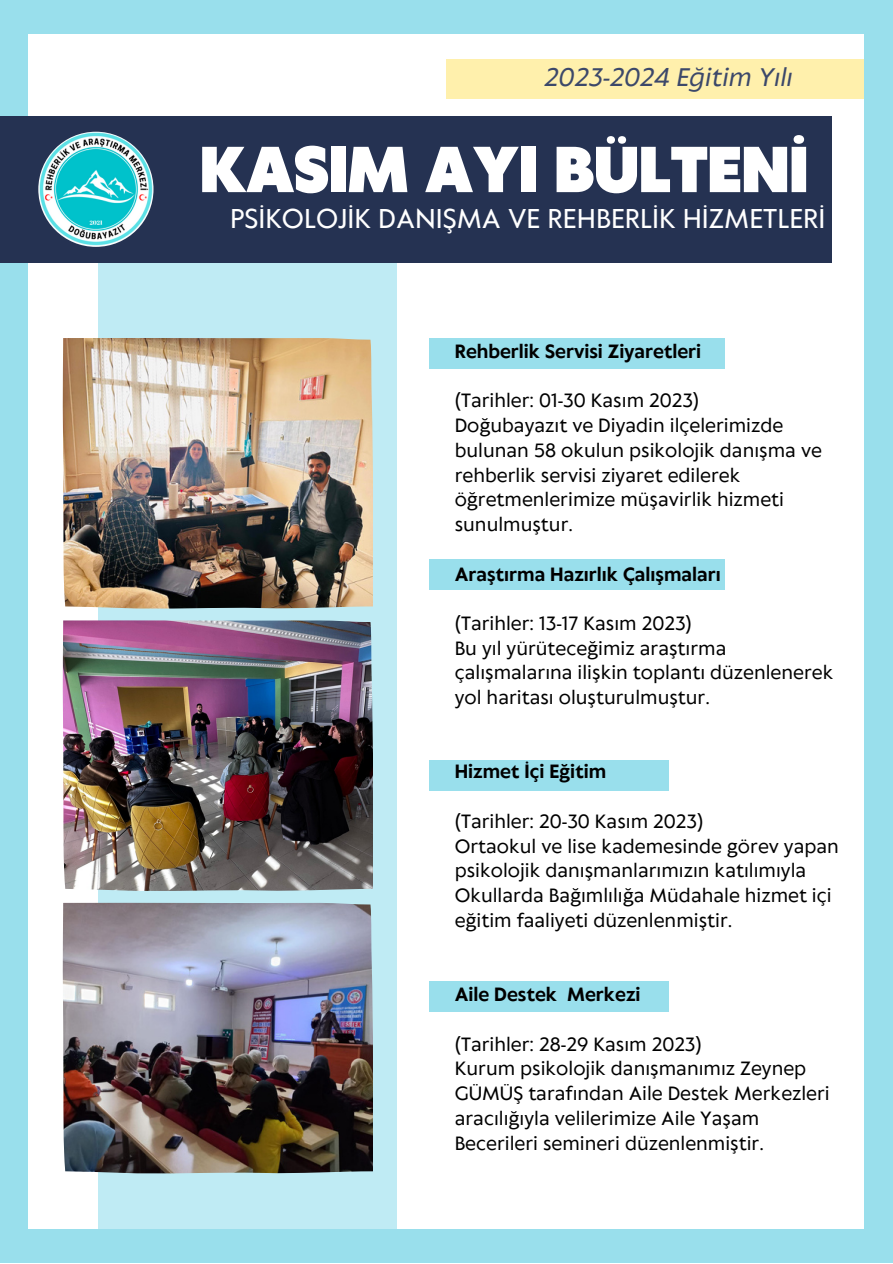
<style>
.page{position:relative;width:893px;height:1264px;background:#fff}
.page>*{position:absolute;margin:0;border:0;box-sizing:border-box;transform-origin:0 0}
.t1{font:900 60.75px "Klein Text";color:#fff}
.t2{font:25.5px "Klein Text";color:#fff}
.t3{font:italic 23.85px "Klein Text";color:#3c486a}
.t4{font:18px/24.8px "Klein Text";color:#000}
.t5{font:700 18px "Klein Text";color:#000}
</style>
<div class="page">
<div style="left:0;top:0;width:892px;height:1262px;background:#99dfec"></div>
<div style="left:29px;top:34px;width:834px;height:1194px;background:#fff"></div>
<div style="left:98px;top:210px;width:299px;height:1018px;background:#bfebf4"></div>
<div style="left:0;top:116px;width:832px;height:146px;background:#253252"></div>
<div style="left:429px;top:559px;width:296px;height:30px;background:#99dfec"></div>
<div style="left:429px;top:759px;width:240px;height:31px;background:#99dfec"></div>
<div style="left:429px;top:980px;width:240px;height:31px;background:#99dfec"></div>
<div style="left:429px;top:338px;width:296px;height:31px;background:#99dfec"></div>
<div style="left:446px;top:59px;width:417px;height:39px;background:#fff0ac"></div>
<img style="left:38px;top:132px;width:115px;height:115px;border-radius:50%">
<img style="left:63px;top:338px;width:310px;height:270px">
<img style="left:63px;top:620px;width:310px;height:270px">
<img style="left:63px;top:902px;width:310px;height:271px">
<p class="t3" style="left:544px;top:65px;width:250px">2023-2024 Eğitim Yılı</p>
<p class="t1" style="left:200px;top:139px;width:610px">KASIM AYI BÜLTENİ</p>
<p class="t2" style="left:230px;top:206px;width:596px">PSİKOLOJİK DANIŞMA VE REHBERLİK HİZMETLERİ</p>
<p class="t5" style="left:454px;top:342px;width:248px">Rehberlik Servisi Ziyaretleri</p>
<p class="t4" style="left:454px;top:389px;width:246px">(Tarihler: 01-30 Kasım 2023)</p>
<p class="t4" style="left:454px;top:414px;width:369px">Doğubayazıt ve Diyadin ilçelerimizde bulunan 58 okulun psikolojik danışma ve rehberlik servisi ziyaret edilerek öğretmenlerimize müşavirlik hizmeti sunulmuştur.</p>
<p class="t5" style="left:454px;top:564px;width:267px">Araştırma Hazırlık Çalışmaları</p>
<p class="t4" style="left:454px;top:612px;width:239px">(Tarihler: 13-17 Kasım 2023)</p>
<p class="t4" style="left:454px;top:637px;width:380px">Bu yıl yürüteceğimiz araştırma çalışmalarına ilişkin toplantı düzenlenerek yol haritası oluşturulmuştur.</p>
<p class="t5" style="left:454px;top:762px;width:153px">Hizmet İçi Eğitim</p>
<p class="t4" style="left:454px;top:810px;width:250px">(Tarihler: 20-30 Kasım 2023)</p>
<p class="t4" style="left:454px;top:835px;width:386px">Ortaokul ve lise kademesinde görev yapan psikolojik danışmanlarımızın katılımıyla Okullarda Bağımlılığa Müdahale hizmet içi eğitim faaliyeti düzenlenmiştir.</p>
<p class="t5" style="left:454px;top:985px;width:187px">Aile Destek Merkezi</p>
<p class="t4" style="left:454px;top:1032px;width:248px">(Tarihler: 28-29 Kasım 2023)</p>
<p class="t4" style="left:454px;top:1057px;width:376px">Kurum psikolojik danışmanımız Zeynep GÜMÜŞ tarafından Aile Destek Merkezleri aracılığıyla velilerimize Aile Yaşam Becerileri semineri düzenlenmiştir.</p>
</div>
